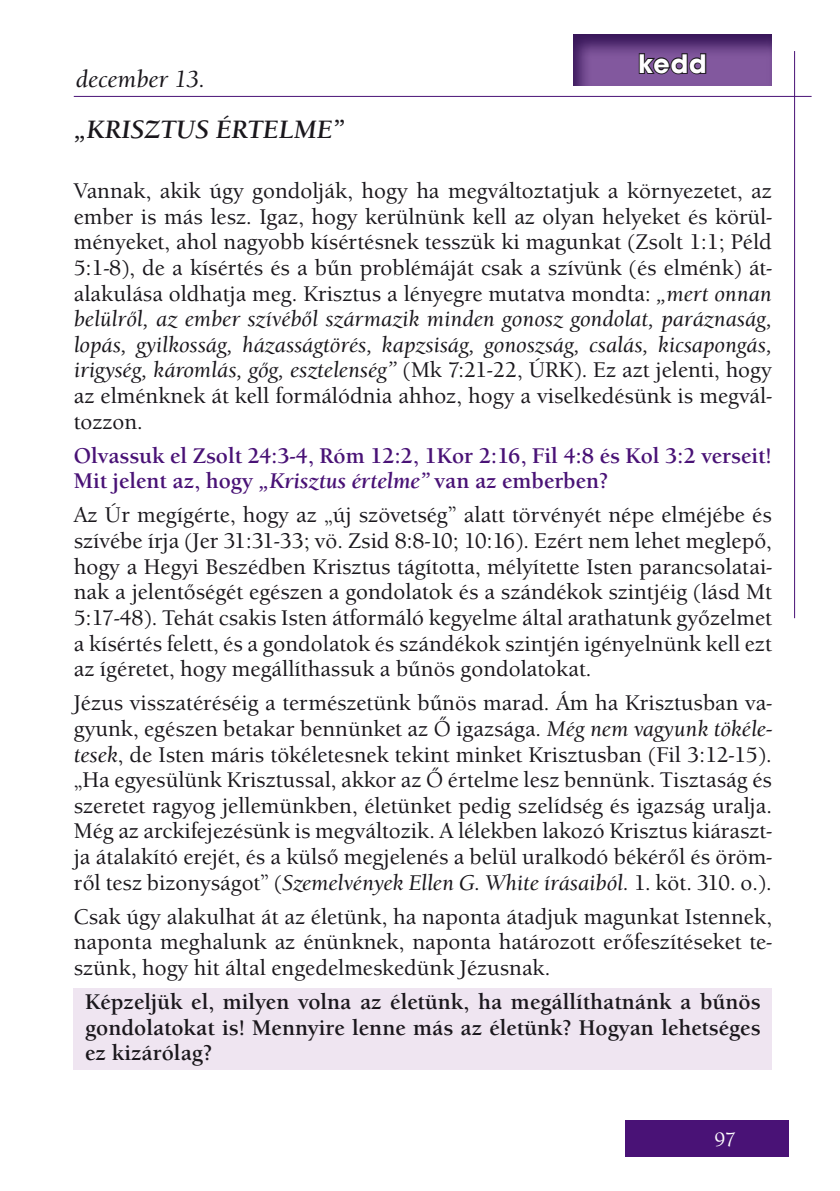
<style>
.page{position:relative;width:840px;height:1191px;background:#fff}
.page>*{position:absolute;margin:0;border:0;box-sizing:border-box;transform-origin:0 0}
.t1{font:700 28px "Avant Gar Got Itc TEE";color:#fff}
.t2{font:italic 700 26px "Berkeley Old Sty Itc TEE";color:#1a171c}
.t3{font:italic 500 24px "Berkeley Old Sty Itc TEE";color:#1a171c}
.t4{font:500 22px/25.6px "Berkeley Old Sty Itc TEE";color:#1a171c;text-align:justify}
.t5{font:700 22px/25.6px "Berkeley Old Sty Itc TEE";color:#1a171c;text-align:justify}
.t6{font:700 22px/25.6px "Berkeley Old Sty Itc TEE";color:#491276}
.t7{font:500 20px "Berkeley Old Sty Itc TEE";color:#fff}
.s1{font-style:italic}
</style>
<div class="page">
<div style="left:624px;top:1120px;width:164px;height:37px;background:#491276"></div>
<hr style="left:74px;top:96px;width:737px;height:1px;background:#491276">
<hr style="left:793px;top:51px;width:1px;height:567px;background:#491276">
<div style="left:74px;top:988px;width:697px;height:82px;background:#efe5f1"></div>
<svg style="left:573px;top:34px;width:199px;height:52px;background:#6b4388"></svg>
<svg style="left:637px;top:52px;width:70px;height:24px;background:#553c67"></svg>
<p class="t3" style="left:76px;top:65px;width:131px">december 13.</p>
<p class="t1" style="left:638px;top:46px;width:70px">kedd</p>
<p class="t2" style="left:74px;top:114px;width:271px">„KRISZTUS ÉRTELME”</p>
<p class="t4" style="left:74px;top:178px;width:699px">Vannak, akik úgy gondolják, hogy ha megváltoztatjuk a környezetet, az ember is más lesz. Igaz, hogy kerülnünk kell az olyan helyeket és körül&shy;ményeket, ahol nagyobb kísértésnek tesszük ki magunkat (Zsolt 1:1; Péld 5:1-8), de a kísértés és a bűn problémáját csak a szívünk (és elménk) át&shy;alakulása oldhatja meg. Krisztus a lényegre mutatva mondta: <span class="s1">„mert onnan belülről, az ember szívéből származik minden gonosz gondolat, paráznaság, lopás, gyilkosság, házasságtörés, kapzsiság, gonoszság, csalás, kicsapongás, irigység, káromlás, gőg, esztelenség”</span> (Mk 7:21-22, ÚRK). Ez azt jelenti, hogy az elménknek át kell formálódnia ahhoz, hogy a viselkedésünk is megvál&shy;tozzon.</p>
<p class="t6" style="left:74px;top:443px;width:699px">Olvassuk el Zsolt 24:3-4, Róm 12:2, 1Kor 2:16, Fil 4:8 és Kol 3:2 verseit!<br>Mit jelent az, hogy <span class="s1">„Krisztus értelme”</span> van az emberben?</p>
<p class="t4" style="left:74px;top:502px;width:699px">Az Úr megígérte, hogy az „új szövetség” alatt törvényét népe elméjébe és szívébe írja (Jer 31:31-33; vö. Zsid 8:8-10; 10:16). Ezért nem lehet meglepő, hogy a Hegyi Beszédben Krisztus tágította, mélyítette Isten parancsolatai&shy;nak a jelentőségét egészen a gondolatok és a szándékok szintjéig (lásd Mt 5:17-48). Tehát csakis Isten átformáló kegyelme által arathatunk győzelmet a kísértés felett, és a gondolatok és szándékok szintjén igényelnünk kell ezt az ígéretet, hogy megállíthassuk a bűnös gondolatokat.</p>
<p class="t4" style="left:74px;top:690px;width:699px">Jézus visszatéréséig a természetünk bűnös marad. Ám ha Krisztusban va&shy;gyunk, egészen betakar bennünket az Ő igazsága. <span class="s1">Még nem vagyunk tökéle&shy;tesek</span>, de Isten máris tökéletesnek tekint minket Krisztusban (Fil 3:12-15). „Ha egyesülünk Krisztussal, akkor az Ő értelme lesz bennünk. Tisztaság és szeretet ragyog jellemünkben, életünket pedig szelídség és igazság uralja.<br>Még az arckifejezésünk is megváltozik. A lélekben lakozó Krisztus kiáraszt&shy;ja átalakító erejét, és a külső megjelenés a belül uralkodó békéről és öröm&shy;ről tesz bizonyságot” (<span class="s1">Szemelvények Ellen G. White írásaiból.</span> 1. köt. 310. o.).</p>
<p class="t4" style="left:74px;top:903px;width:699px">Csak úgy alakulhat át az életünk, ha naponta átadjuk magunkat Istennek, naponta meghalunk az énünknek, naponta határozott erőfeszítéseket te&shy;szünk, hogy hit által engedelmeskedünk Jézusnak.</p>
<p class="t5" style="left:85px;top:989px;width:676px">Képzeljük el, milyen volna az életünk, ha megállíthatnánk a bűnös gondolatokat is! Mennyire lenne más az életünk? Hogyan lehetséges ez kizárólag?</p>
<p class="t7" style="left:714px;top:1128px;width:23px">97</p>
</div>
